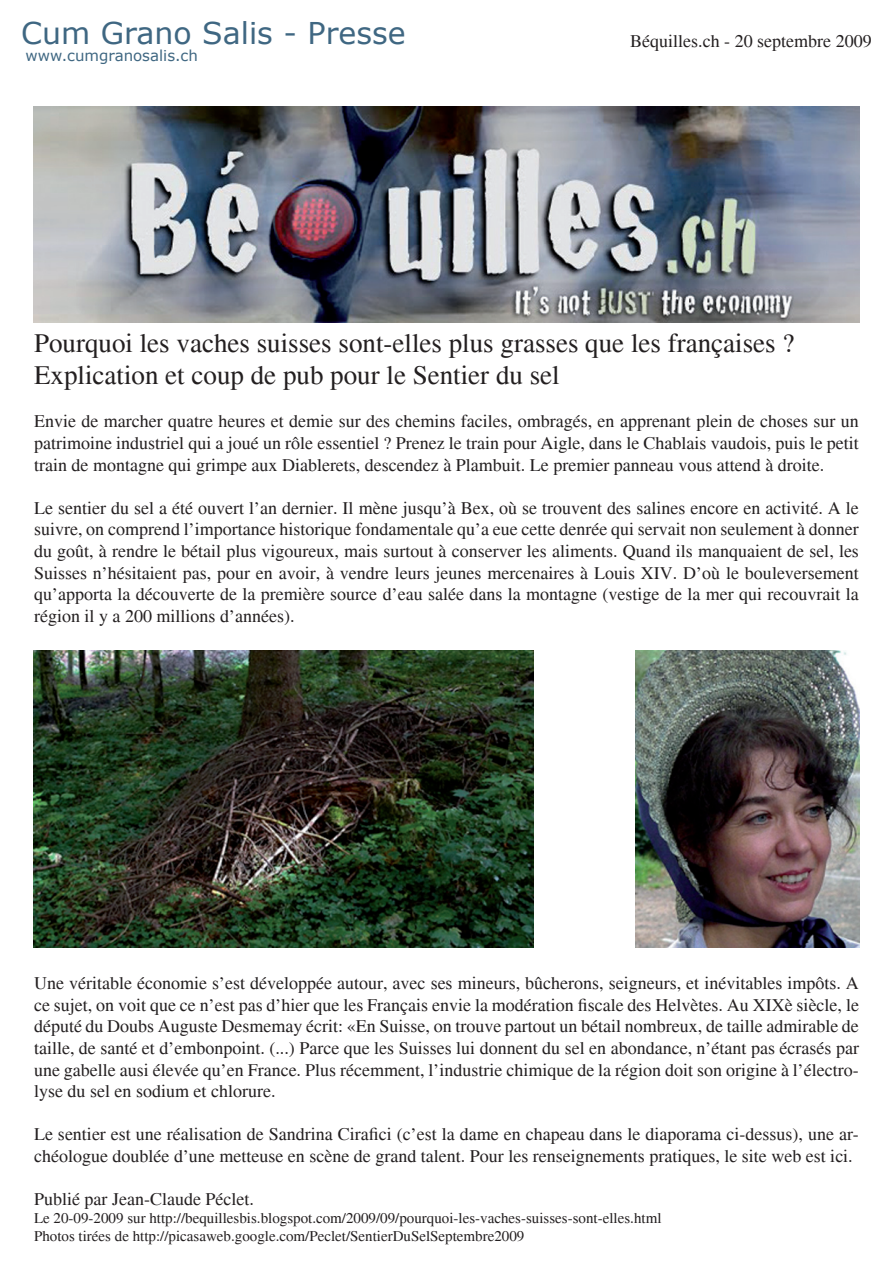
<style>
.page{position:relative;width:893px;height:1263px;background:#fff}
.page>*{position:absolute;margin:0;border:0;box-sizing:border-box;transform-origin:0 0}
.t1{font:30px "Verdana";color:#3f6782}
.t2{font:27px "Times";color:#231f20}
.t3{font:18px/21.6px "Times";color:#231f20;text-align:justify}
.t4{font:15px "Times";color:#231f20}
.t5{font:15px "Verdana";color:#3f6782}
</style>
<div class="page">
<img style="left:34px;top:106px;width:825px;height:216px">
<img style="left:636px;top:651px;width:223px;height:296px">
<img style="left:34px;top:651px;width:500px;height:296px">
<p class="t1" style="left:21px;top:14px;width:386px">Cum Grano Salis - Presse</p>
<p class="t5" style="left:26px;top:46px;width:174px">www.cumgranosalis.ch</p>
<p class="t3" style="left:630px;top:30px;width:243px">Béquilles.ch - 20 septembre 2009</p>
<p class="t2" style="left:34px;top:328px;width:762px">Pourquoi les vaches suisses sont-elles plus grasses que les françaises ?</p>
<p class="t2" style="left:34px;top:360px;width:527px">Explication et coup de pub pour le Sentier du sel</p>
<p class="t3" style="left:34px;top:411px;width:826px">Envie de marcher quatre heures et demie sur des chemins faciles, ombragés, en apprenant plein de choses sur un patrimoine industriel qui a joué un rôle essentiel ? Prenez le train pour Aigle, dans le Chablais vaudois, puis le petit train de montagne qui grimpe aux Diablerets, descendez à Plambuit. Le premier panneau vous attend à droite.</p>
<p class="t3" style="left:34px;top:497px;width:826px">Le sentier du sel a été ouvert l’an dernier. Il mène jusqu’à Bex, où se trouvent des salines encore en activité. A le suivre, on comprend l’importance historique fondamentale qu’a eue cette denrée qui servait non seulement à donner du goût, à rendre le bétail plus vigoureux, mais surtout à conserver les aliments. Quand ils manquaient de sel, les Suisses n’hésitaient pas, pour en avoir, à vendre leurs jeunes mercenaires à Louis XIV. D’où le bouleversement qu’apporta la découverte de la première source d’eau salée dans la montagne (vestige de la mer qui recouvrait la région il y a 200 millions d’années).</p>
<p class="t3" style="left:34px;top:972px;width:826px">Une véritable économie s’est développée autour, avec ses mineurs, bûcherons, seigneurs, et inévitables impôts. A ce sujet, on voit que ce n’est pas d’hier que les Français envie la modération fiscale des Helvètes. Au XIXè siècle, le député du Doubs Auguste Desmemay écrit: «En Suisse, on trouve partout un bétail nombreux, de taille admirable de taille, de santé et d’embonpoint. (...) Parce que les Suisses lui donnent du sel en abondance, n’étant pas écrasés par une gabelle ausi élevée qu’en France. Plus récemment, l’industrie chimique de la région doit son origine à l’électro&shy;lyse du sel en sodium et chlorure.</p>
<p class="t3" style="left:34px;top:1124px;width:826px">Le sentier est une réalisation de Sandrina Cirafici (c’est la dame en chapeau dans le diaporama ci-dessus), une ar&shy;chéologue doublée d’une metteuse en scène de grand talent. Pour les renseignements pratiques, le site web est ici.</p>
<p class="t3" style="left:34px;top:1188px;width:221px">Publié par Jean-Claude Péclet.</p>
<p class="t4" style="left:34px;top:1210px;width:629px">Le 20-09-2009 sur http://bequillesbis.blogspot.com/2009/09/pourquoi-les-vaches-suisses-sont-elles.html</p>
<p class="t4" style="left:34px;top:1228px;width:492px">Photos tirées de http://picasaweb.google.com/Peclet/SentierDuSelSeptembre2009</p>
</div>
